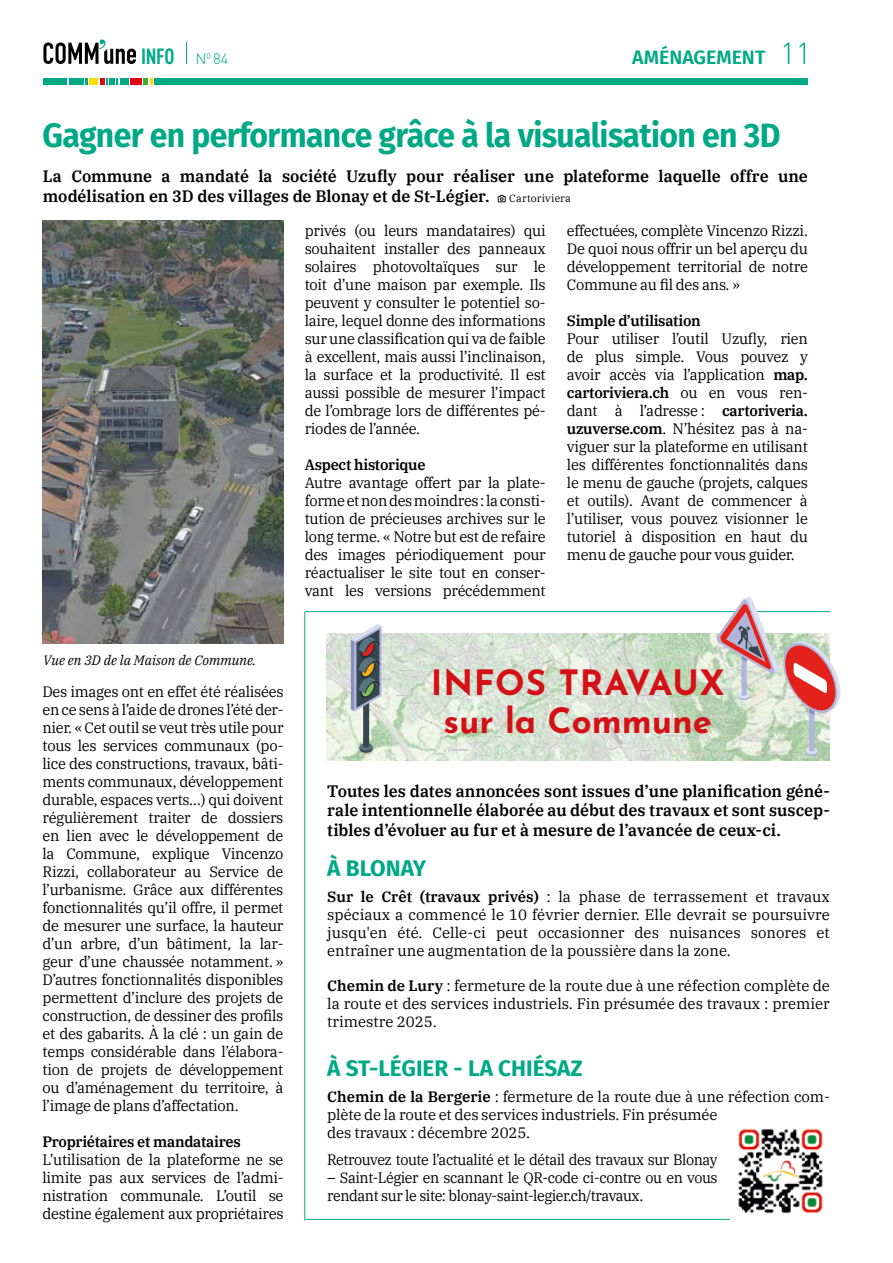
<style>
.page{position:relative;width:893px;height:1263px;background:#fff}
.page>*{position:absolute;margin:0;border:0;box-sizing:border-box;transform-origin:0 0}
.t1{font:700 34.8px/38.5px "Josefin Sans";color:#d41116;text-align:center}
.t2{font:700 33.9px "Fira Sans";letter-spacing:-.02em;color:#00a986;scale:.94 1}
.t3{font:700 22.5px "Fira Sans";color:#00a986}
.t4{font:700 condensed 21.75px "DIN Pro";color:#00a986}
.t5{font:600 19.5px "Fira Sans";color:#00a986}
.t6{font:600 16.5px/19.8px "IBM Plex Serif";letter-spacing:-.005em;color:#000;text-align:justify}
.t7{font:15px/18px "IBM Plex Serif";letter-spacing:-.02em;color:#000;text-align:justify}
.t8{font:15px/18px "IBM Plex Serif";letter-spacing:-.02em;color:#000;scale:.96 1}
.t9{font:600 15px "IBM Plex Serif";letter-spacing:-.02em;color:#000}
.t10{font:italic 13.5px "IBM Plex Serif";color:#000}
.s1{font-weight:300;font-stretch:normal;font-size:15px}
.s2{font-family:"DIN Pro";font-weight:300;font-size:30px}
.s3{font-weight:400;font-size:10.5px}
.s4{font-weight:600}
</style>
<div class="page">
<svg style="left:186px;top:43px;width:1px;height:21px"></svg>
<div style="left:154px;top:79px;width:654px;height:6px;background:#00a986"></div>
<div style="left:69px;top:79px;width:14px;height:6px;background:#00a986"></div>
<svg style="left:85px;top:79px;width:3px;height:6px"></svg>
<div style="left:43px;top:79px;width:24px;height:6px;background:#00a986"></div>
<div style="left:89px;top:79px;width:9px;height:6px;background:#fd0"></div>
<svg style="left:143px;top:79px;width:9px;height:6px"></svg>
<div style="left:130px;top:79px;width:11px;height:6px;background:#e30613"></div>
<div style="left:120px;top:79px;width:8px;height:6px;background:#00a986"></div>
<svg style="left:100px;top:79px;width:18px;height:6px"></svg>
<svg style="left:43px;top:39px;width:93px;height:25px"></svg>
<hr style="left:305px;top:611px;width:525px;height:1px;background:#00a986">
<hr style="left:304px;top:612px;width:1px;height:608px;background:#00a986">
<hr style="left:305px;top:1219px;width:503px;height:1px;background:#00a986">
<img style="left:326px;top:634px;width:504px;height:127px">
<svg style="left:351px;top:625px;width:30px;height:128px;background:#8f9898"></svg>
<svg style="left:716px;top:597px;width:124px;height:159px"></svg>
<img style="left:738px;top:1128px;width:85px;height:86px">
<img style="left:42px;top:220px;width:241px;height:423px">
<h3 class="t4" style="left:141px;top:40px;width:89px">INFO <span class="s1">N</span><sup>0</sup> <span class="s1">84</span></h3>
<h3 class="t5" style="left:632px;top:41px;width:180px">AMÉNAGEMENT <span class="s2">11</span></h3>
<h2 class="t2" style="left:43px;top:107px;width:787px">Gagner en performance grâce à la visualisation en 3D</h2>
<p class="t6" style="left:43px;top:165px;width:767px">La Commune a mandaté la société Uzufly pour réaliser une plateforme laquelle offre une modélisation en 3D des villages de Blonay et de St-Légier. <span class="s3">Cartoriviera</span></p>
<p class="t7" style="left:305px;top:220px;width:242px">privés (ou leurs mandataires) qui souhaitent installer des panneaux solaires photovoltaïques sur le toit d’une maison par exemple. Ils peuvent y consulter le potentiel so&shy;laire, lequel donne des informations sur une classification qui va de faible à excellent, mais aussi l’inclinaison, la surface et la productivité. Il est aussi possible de mesurer l’impact de l’ombrage lors de différentes pé&shy;riodes de l’année.</p>
<p class="t9" style="left:305px;top:453px;width:122px">Aspect historique</p>
<p class="t7" style="left:305px;top:472px;width:242px">Autre avantage offert par la plate&shy;forme et non des moindres : la consti&shy;tution de précieuses archives sur le long terme. « Notre but est de refaire des images périodiquement pour réactualiser le site tout en conser&shy;vant les versions précédemment</p>
<p class="t7" style="left:567px;top:220px;width:242px">effectuées, complète Vincenzo Rizzi.<br>De quoi nous offrir un bel aperçu du développement territorial de notre Commune au fil des ans. »</p>
<p class="t9" style="left:567px;top:309px;width:135px">Simple d’utilisation</p>
<p class="t7" style="left:567px;top:328px;width:242px">Pour utiliser l’outil Uzufly, rien de plus simple. Vous pouvez y avoir accès via l’application <span class="s4">map. cartoriviera.ch</span> ou en vous ren&shy;dant à l’adresse : <span class="s4">cartoriveria. uzuverse.com</span>. N’hésitez pas à na&shy;viguer sur la plateforme en utilisant les différentes fonctionnalités dans le menu de gauche (projets, calques et outils). Avant de commencer à l’utiliser, vous pouvez visionner le tutoriel à disposition en haut du menu de gauche pour vous guider.</p>
<p class="t10" style="left:43px;top:649px;width:214px">Vue en 3D de la Maison de Commune.</p>
<p class="t7" style="left:43px;top:681px;width:242px">Des images ont en effet été réalisées en ce sens à l’aide de drones l’été der&shy;nier. « Cet outil se veut très utile pour tous les services communaux (po&shy;lice des constructions, travaux, bâti&shy;ments communaux, développement durable, espaces verts…) qui doivent régulièrement traiter de dossiers en lien avec le développement de la Commune, explique Vincenzo Rizzi, collaborateur au Service de l’urbanisme. Grâce aux différentes fonctionnalités qu’il offre, il permet de mesurer une surface, la hauteur d’un arbre, d’un bâtiment, la lar&shy;geur d’une chaussée notamment. » D’autres fonctionnalités disponibles permettent d’inclure des projets de construction, de dessiner des profils et des gabarits. À la clé : un gain de temps considérable dans l’élabora&shy;tion de projets de développement ou d’aménagement du territoire, à l’image de plans d’affectation.</p>
<p class="t9" style="left:43px;top:1130px;width:200px">Propriétaires et mandataires</p>
<p class="t7" style="left:43px;top:1149px;width:242px">L’utilisation de la plateforme ne se limite pas aux services de l’admi&shy;nistration communale. L’outil se destine également aux propriétaires</p>
<h1 class="t1" style="left:431px;top:660px;width:295px">INFOS TRAVAUX sur la Commune</h1>
<p class="t6" style="left:327px;top:779px;width:504px">Toutes les dates annoncées sont issues d’une planification géné&shy;rale intentionnelle élaborée au début des travaux et sont suscep&shy;tibles d’évoluer au fur et à mesure de l’avancée de ceux-ci.</p>
<h3 class="t3" style="left:327px;top:849px;width:100px">À BLONAY</h3>
<p class="t7" style="left:327px;top:887px;width:504px"><span class="s4">Sur le Crêt (travaux privés)</span> : la phase de terrassement et travaux spéciaux a commencé le 10 février dernier. Elle devrait se poursuivre jusqu'en été. Celle-ci peut occasionner des nuisances sonores et entraîner une augmentation de la poussière dans la zone.</p>
<p class="t7" style="left:327px;top:976px;width:504px"><span class="s4">Chemin de Lury</span> : fermeture de la route due à une réfection complète de la route et des services industriels. Fin présumée des travaux : premier trimestre 2025.</p>
<h3 class="t3" style="left:327px;top:1049px;width:257px">À ST-LÉGIER - LA CHIÉSAZ</h3>
<p class="t7" style="left:327px;top:1086px;width:504px;text-align:left"><span class="s4">Chemin de la Bergerie</span> : fermeture de la route due à une réfection com&shy;plète de la route et des services industriels. Fin présumée<br>des travaux : décembre 2025.</p>
<p class="t8" style="left:327px;top:1149px;width:408px">Retrouvez toute l’actualité et le détail des travaux sur Blonay</p>
<p class="t8" style="left:327px;top:1167px;width:408px">– Saint-Légier en scannant le QR-code ci-contre ou en vous rendant sur le site: blonay-saint-legier.ch/travaux.</p>
</div>
